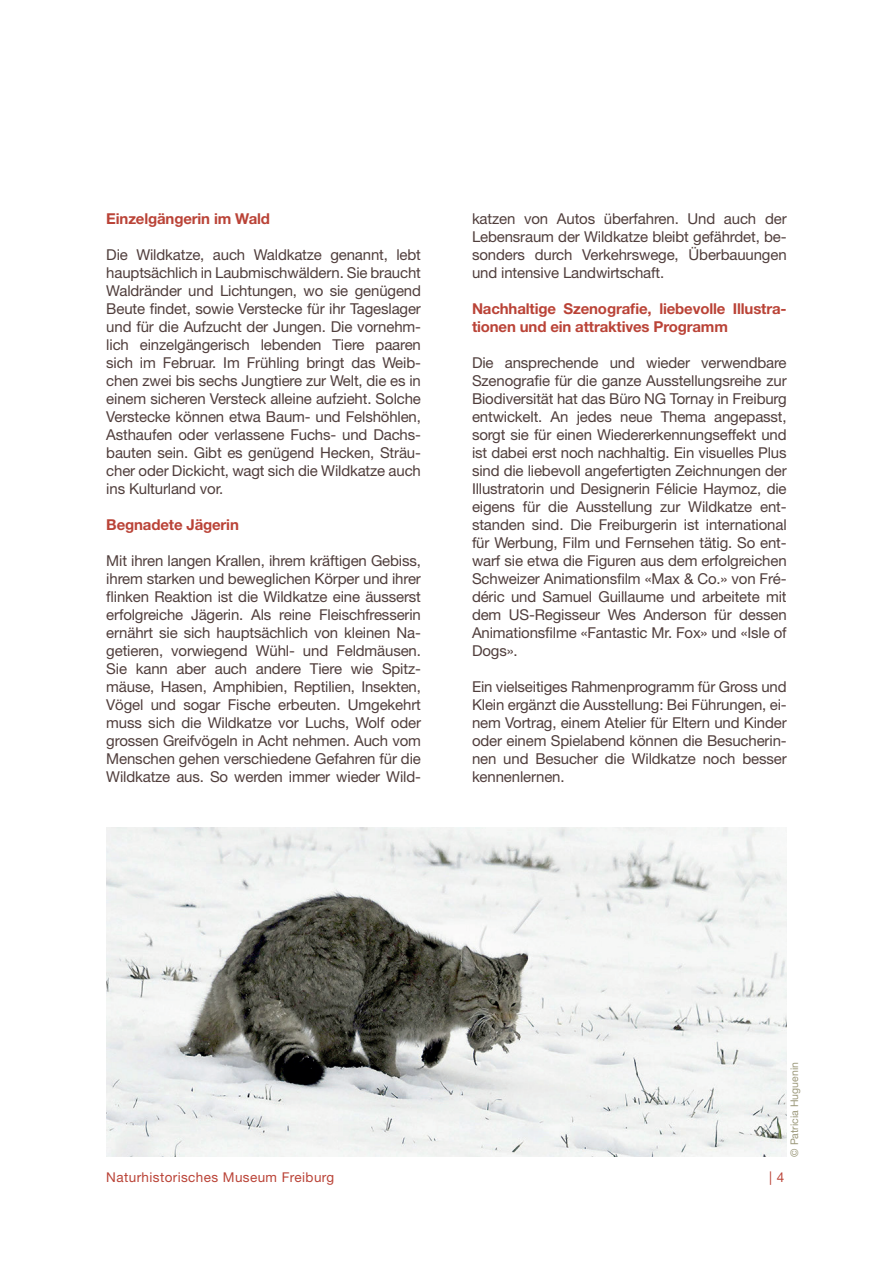
<style>
.page{position:relative;width:893px;height:1263px;background:#fff}
.page>*{position:absolute;margin:0;border:0;box-sizing:border-box;transform-origin:0 0}
.t1{font:15px/18px "Helvetica Neue";letter-spacing:-.01em;color:#503e3c;text-align:justify}
.t2{font:700 15px/18px "Helvetica Neue";letter-spacing:-.01em;color:#ba4337}
.t3{font:13.5px "Helvetica Neue";letter-spacing:.03em;color:#ba4337}
.t4{font:10.5px "Helvetica Neue";color:#9d9a7c}
</style>
<div class="page">
<img style="left:106px;top:827px;width:681px;height:330px">
<p class="t2" style="left:106px;top:210px;width:165px">Einzelgängerin im Wald</p>
<p class="t1" style="left:106px;top:246px;width:316px">Die Wildkatze, auch Waldkatze genannt, lebt hauptsächlich in Laubmischwäldern. Sie braucht Waldränder und Lichtungen, wo sie genügend Beute findet, sowie Verstecke für ihr Tageslager und für die Aufzucht der Jungen. Die vornehm&shy;lich einzelgängerisch lebenden Tiere paaren sich im Februar. Im Frühling bringt das Weib&shy;chen zwei bis sechs Jungtiere zur Welt, die es in einem sicheren Versteck alleine aufzieht. Solche Verstecke können etwa Baum- und Felshöhlen, Asthaufen oder verlassene Fuchs- und Dachs&shy;bauten sein. Gibt es genügend Hecken, Sträu&shy;cher oder Dickicht, wagt sich die Wildkatze auch ins Kulturland vor.</p>
<p class="t2" style="left:106px;top:516px;width:134px">Begnadete Jägerin</p>
<p class="t1" style="left:106px;top:552px;width:316px">Mit ihren langen Krallen, ihrem kräftigen Gebiss, ihrem starken und beweglichen Körper und ihrer flinken Reaktion ist die Wildkatze eine äusserst erfolgreiche Jägerin. Als reine Fleischfresserin ernährt sie sich hauptsächlich von kleinen Na&shy;getieren, vorwiegend Wühl- und Feldmäusen.<br>Sie kann aber auch andere Tiere wie Spitz&shy;mäuse, Hasen, Amphibien, Reptilien, Insekten, Vögel und sogar Fische erbeuten. Umgekehrt muss sich die Wildkatze vor Luchs, Wolf oder grossen Greifvögeln in Acht nehmen. Auch vom Menschen gehen verschiedene Gefahren für die Wildkatze aus. So werden immer wieder Wild-</p>
<p class="t1" style="left:472px;top:210px;width:316px">katzen von Autos überfahren. Und auch der Lebensraum der Wildkatze bleibt gefährdet, be&shy;sonders durch Verkehrswege, Überbauungen und intensive Landwirtschaft.</p>
<p class="t2" style="left:472px;top:300px;width:316px">Nachhaltige Szenografie, liebevolle Illustra&shy;tionen und ein attraktives Programm</p>
<p class="t1" style="left:472px;top:354px;width:316px">Die ansprechende und wieder verwendbare Szenografie für die ganze Ausstellungsreihe zur Biodiversität hat das Büro NG Tornay in Freiburg entwickelt. An jedes neue Thema angepasst, sorgt sie für einen Wiedererkennungseffekt und ist dabei erst noch nachhaltig. Ein visuelles Plus sind die liebevoll angefertigten Zeichnungen der Illustratorin und Designerin Félicie Haymoz, die eigens für die Ausstellung zur Wildkatze ent&shy;standen sind. Die Freiburgerin ist international für Werbung, Film und Fernsehen tätig. So ent&shy;warf sie etwa die Figuren aus dem erfolgreichen Schweizer Animationsfilm «Max &amp; Co.» von Fré&shy;déric und Samuel Guillaume und arbeitete mit dem US-Regisseur Wes Anderson für dessen Animationsfilme «Fantastic Mr. Fox» und «Isle of Dogs».</p>
<p class="t1" style="left:472px;top:678px;width:316px">Ein vielseitiges Rahmenprogramm für Gross und Klein ergänzt die Ausstellung: Bei Führungen, ei&shy;nem Vortrag, einem Atelier für Eltern und Kinder oder einem Spielabend können die Besucherin&shy;nen und Besucher die Wildkatze noch besser kennenlernen.</p>
<p class="t4" style="left:788px;top:1157px;width:96px;rotate:-90deg">© Patricia Huguenin</p>
<p class="t3" style="left:106px;top:1169px;width:229px">Naturhistorisches Museum Freiburg</p>
<p class="t3" style="left:769px;top:1169px;width:17px">| 4</p>
</div>
